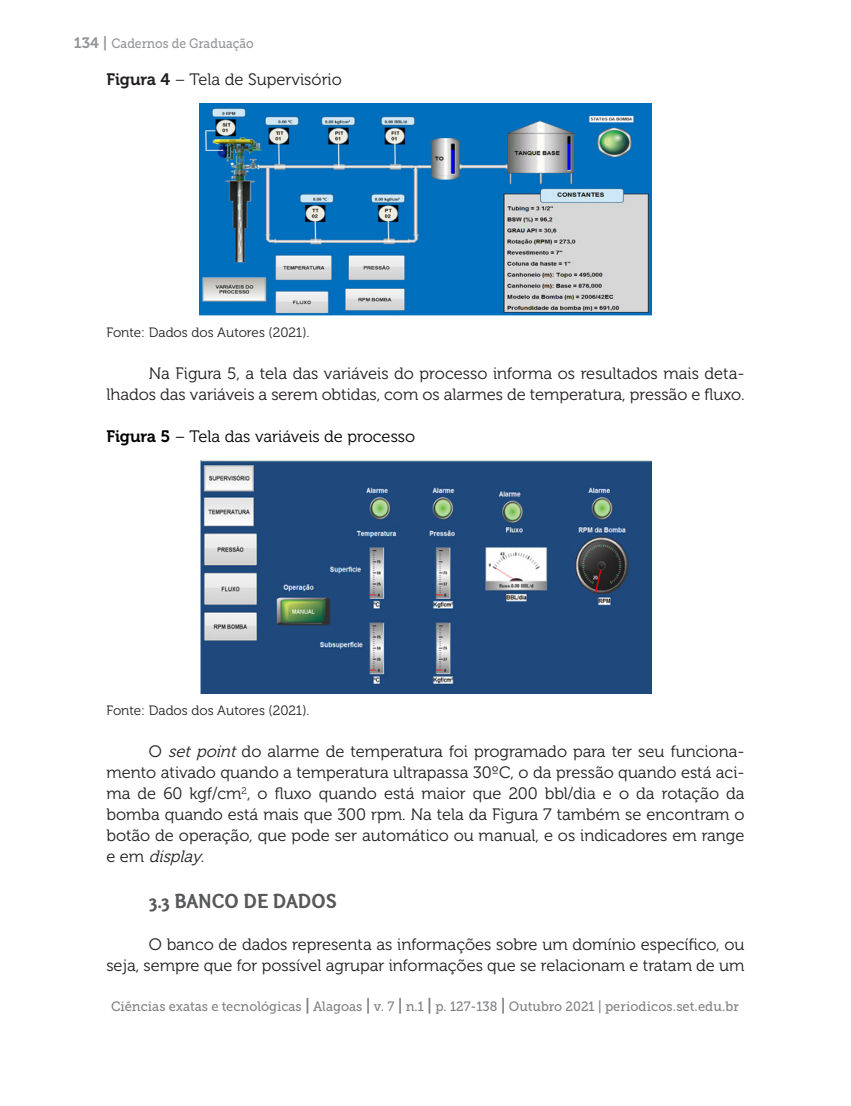
<style>
.page{position:relative;width:851px;height:1106px;background:#fff}
.page>*{position:absolute;margin:0;border:0;box-sizing:border-box;transform-origin:0 0}
.Título_2{font:21px "Otari Bold Limited";color:#57585a}
.Texto{font:16.5px/21px "Museo 300";color:#231f20;text-align:right}
.Texto-2{font:16.5px "Museo 300";color:#000}
.t1{font:13.5px "Museo Slab 500";color:#808285;scale:.95 1}
.Texto-3{font:13.5px "Museo 300";color:#231f20}
.t2{font:13.5px "Museo Slab 500";color:#939598;scale:.9 1}
.s1{font-family:"Museo 700";font-size:15px}
.s2{font-family:"Museo 700"}
.s3{font-style:italic}
.s4{font-family:"Museo 700";font-size:16.5px}
</style>
<div class="page">
<img style="left:200px;top:104px;width:451px;height:212px">
<img style="left:200px;top:461px;width:451px;height:233px">
<p class="t2" style="left:74px;top:36px;width:202px"><span class="s1">134 |</span> Cadernos de Graduação</p>
<p class="Texto" style="left:106px;top:69px;width:237px"><span class="s2">Figura 4</span> – Tela de Supervisório</p>
<p class="Texto-3" style="left:106px;top:325px;width:204px">Fonte: Dados dos Autores (2021).</p>
<p class="Texto" style="left:106px;top:363px;width:639px">Na Figura 5, a tela das variáveis do processo informa os resultados mais deta&shy;lhados das variáveis a serem obtidas, com os alarmes de temperatura, pressão e fluxo.</p>
<p class="Texto-2" style="left:106px;top:427px;width:310px"><span class="s2">Figura 5</span> – Tela das variáveis de processo</p>
<p class="Texto-3" style="left:106px;top:703px;width:204px">Fonte: Dados dos Autores (2021).</p>
<p class="Texto" style="left:106px;top:741px;width:639px;text-align:justify;text-indent:43px">O <span class="s3">set point</span> do alarme de temperatura foi programado para ter seu funciona&shy;mento ativado quando a temperatura ultrapassa 30ºC, o da pressão quando está aci&shy;ma de 60 kgf/cm<sup>2</sup>, o fluxo quando está maior que 200 bbl/dia e o da rotação da bomba quando está mais que 300 rpm. Na tela da Figura 7 também se encontram o botão de operação, que pode ser automático ou manual, e os indicadores em range e e m <span class="s3">display</span>.</p>
<p class="Título_2" style="left:149px;top:888px;width:189px">3.3 BANCO DE DADOS</p>
<p class="Texto" style="left:106px;top:934px;width:639px">O banco de dados representa as informações sobre um domínio específico, ou<br>seja, sempre que for possível agrupar informações que se relacionam e tratam de um</p>
<p class="t1" style="left:111px;top:999px;width:662px">Ciências exatas e tecnológicas <span class="s4">|</span> Alagoas <span class="s4">|</span> v. 7 <span class="s4">|</span> n.1 <span class="s4">|</span> p. 127-138 <span class="s4">|</span> Outubro 2021 | periodicos.set.edu.br</p>
</div>
